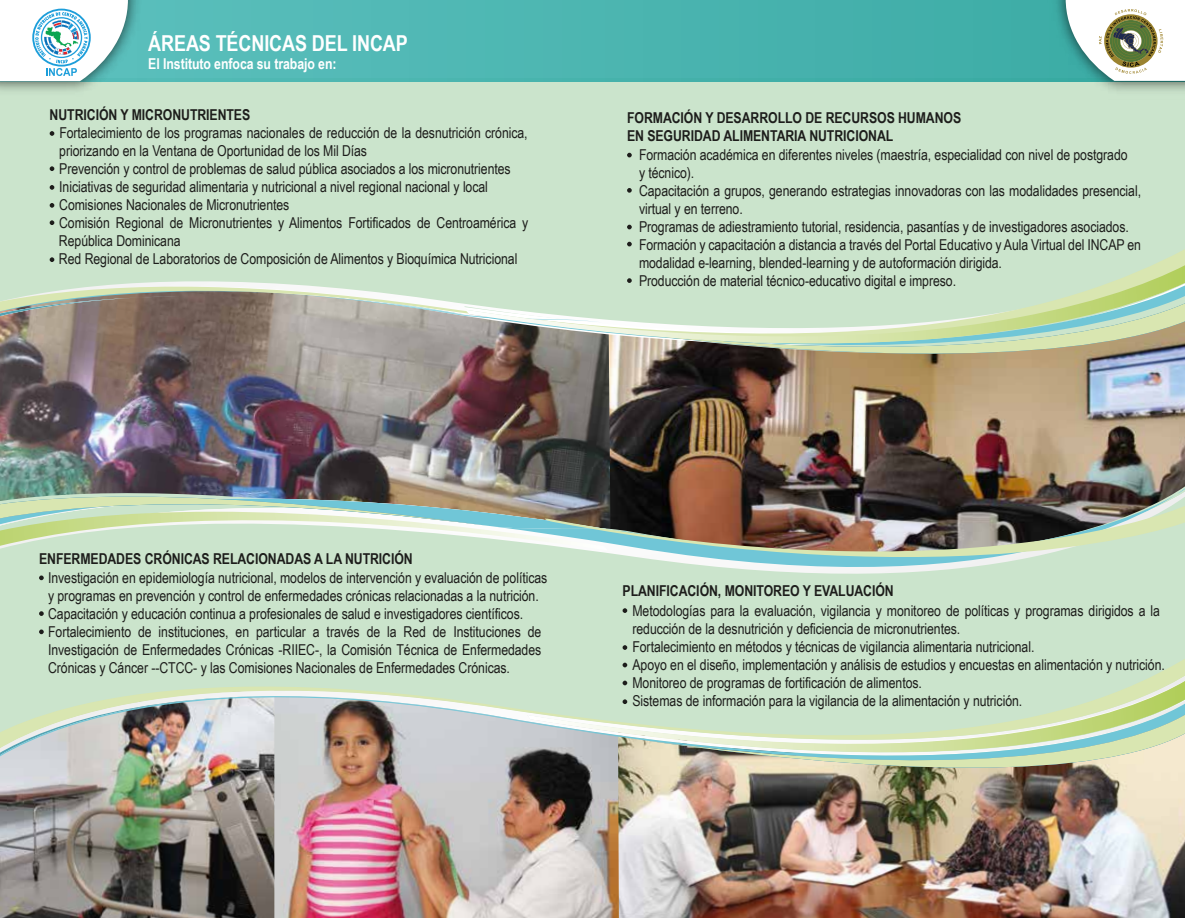
<style>
.page{position:relative;width:1185px;height:918px;background:#fff}
.page>*{position:absolute;margin:0;border:0;box-sizing:border-box;transform-origin:0 0}
.t1{font:700 22.05px "Arial Narrow";letter-spacing:-.005em;color:#fff}
.t2{font:15px/18px "Arial Narrow";letter-spacing:-.005em;color:#1d1d1b}
.t3{font:700 15px/18px "Arial Narrow";letter-spacing:-.005em;color:#1d1d1b}
.t4{font:700 15px "Arial Narrow";letter-spacing:-.005em;color:#fff}
</style>
<div class="page">
<div style="left:0;top:78px;width:1184px;height:752px;background:#cbe4cc"></div>
<img style="left:0;top:394px;width:608px;height:57px">
<img style="left:608px;top:394px;width:576px;height:57px">
<img style="left:0;top:380px;width:1184px;height:14px">
<svg style="left:0;top:241px;width:1184px;height:136px"></svg>
<img style="left:465px;top:265px;width:719px;height:117px">
<img style="left:0;top:451px;width:1184px;height:30px">
<img style="left:0;top:464px;width:891px;height:17px">
<img style="left:607px;top:481px;width:577px;height:131px">
<img style="left:607px;top:501px;width:577px;height:98px">
<img style="left:0;top:481px;width:607px;height:72px">
<img style="left:619px;top:799px;width:565px;height:119px">
<img style="left:0;top:799px;width:274px;height:119px">
<img style="left:274px;top:799px;width:345px;height:119px">
<img style="left:0;top:791px;width:1184px;height:8px">
<img style="left:0;top:776px;width:527px;height:15px">
<svg style="left:260px;top:776px;width:267px;height:10px;background:#b6a9a4"></svg>
<svg style="left:0;top:648px;width:1184px;height:128px"></svg>
<svg style="left:527px;top:681px;width:657px;height:110px"></svg>
<div style="left:0;top:0;width:1184px;height:81px;background:linear-gradient(to bottom,#4cb5b1,#4bb5b1)"></div>
<img style="left:0;top:0;width:146px;height:91px">
<svg style="left:0;top:0;width:128px;height:81px"></svg>
<img style="left:1047px;top:0;width:137px;height:91px">
<svg style="left:1065px;top:0;width:119px;height:81px"></svg>
<svg style="left:50px;top:131px;width:4px;height:5px"></svg>
<svg style="left:50px;top:166px;width:4px;height:5px"></svg>
<svg style="left:50px;top:185px;width:4px;height:5px"></svg>
<svg style="left:50px;top:203px;width:4px;height:5px"></svg>
<svg style="left:50px;top:220px;width:4px;height:5px"></svg>
<svg style="left:50px;top:257px;width:4px;height:5px"></svg>
<svg style="left:39px;top:576px;width:5px;height:4px"></svg>
<svg style="left:39px;top:611px;width:5px;height:5px"></svg>
<svg style="left:39px;top:630px;width:5px;height:4px"></svg>
<svg style="left:622px;top:608px;width:5px;height:5px"></svg>
<svg style="left:622px;top:645px;width:5px;height:5px"></svg>
<svg style="left:622px;top:663px;width:5px;height:4px"></svg>
<svg style="left:622px;top:681px;width:5px;height:4px"></svg>
<svg style="left:622px;top:699px;width:5px;height:5px"></svg>
<svg style="left:627px;top:153px;width:4px;height:4px"></svg>
<svg style="left:627px;top:188px;width:4px;height:5px"></svg>
<svg style="left:627px;top:225px;width:4px;height:4px"></svg>
<svg style="left:627px;top:242px;width:4px;height:4px"></svg>
<svg style="left:627px;top:278px;width:4px;height:5px"></svg>
<h1 class="t1" style="left:148px;top:26px;width:261px">ÁREAS TÉCNICAS DEL INCAP</h1>
<p class="t4" style="left:148px;top:52px;width:190px">El Instituto enfoca su trabajo en:</p>
<p class="t3" style="left:50px;top:105px;width:202px">NUTRICIÓN Y MICRONUTRIENTES</p>
<p class="t2" style="left:59px;top:124px;width:471px">Fortalecimiento de los programas nacionales de reducción de la desnutrición crónica, priorizando en la Ventana de Oportunidad de los Mil Días<br>Prevención y control de problemas de salud pública asociados a los micronutrientes Iniciativas de seguridad alimentaria y nutricional a nivel regional nacional y local Comisiones Nacionales de Micronutrientes<br>Comisión Regional de Micronutrientes y Alimentos Fortificados de Centroamérica y República Dominicana<br>Red Regional de Laboratorios de Composición de Alimentos y Bioquímica Nutricional</p>
<p class="t3" style="left:627px;top:108px;width:336px">FORMACIÓN Y DESARROLLO DE RECURSOS HUMANOS<br>EN SEGURIDAD ALIMENTARIA NUTRICIONAL</p>
<p class="t2" style="left:639px;top:145px;width:503px">Formación académica en diferentes niveles (maestría, especialidad con nivel de postgrado<br>y técnico).<br>Capacitación a grupos, generando estrategias innovadoras con las modalidades presencial, virtual y en terreno.<br>Programas de adiestramiento tutorial, residencia, pasantías y de investigadores asociados.<br>Formación y capacitación a distancia a través del Portal Educativo y Aula Virtual del INCAP en modalidad e-learning, blended-learning y de autoformación dirigida.<br>Producción de material técnico-educativo digital e impreso.</p>
<p class="t3" style="left:39px;top:549px;width:375px">ENFERMEDADES CRÓNICAS RELACIONADAS A LA NUTRICIÓN</p>
<p class="t2" style="left:48px;top:568px;width:501px">Investigación en epidemiología nutricional, modelos de intervención y evaluación de políticas y programas en prevención y control de enfermedades crónicas relacionadas a la nutrición.<br>Capacitación y educación continua a profesionales de salud e investigadores científicos.<br>Fortalecimiento de instituciones, en particular a través de la Red de Instituciones de Investigación de Enfermedades Crónicas -RIIEC-, la Comisión Técnica de Enfermedades Crónicas y Cáncer --CTCC- y las Comisiones Nacionales de Enfermedades Crónicas.</p>
<p class="t3" style="left:622px;top:581px;width:273px">PLANIFICACIÓN, MONITOREO Y EVALUACIÓN</p>
<p class="t2" style="left:632px;top:601px;width:534px">Metodologías para la evaluación, vigilancia y monitoreo de políticas y programas dirigidos a la reducción de la desnutrición y deficiencia de micronutrientes.<br>Fortalecimiento en métodos y técnicas de vigilancia alimentaria nutricional.<br>Apoyo en el diseño, implementación y análisis de estudios y encuestas en alimentación y nutrición.<br>Monitoreo de programas de fortificación de alimentos.<br>Sistemas de información para la vigilancia de la alimentación y nutrición.</p>
</div>
